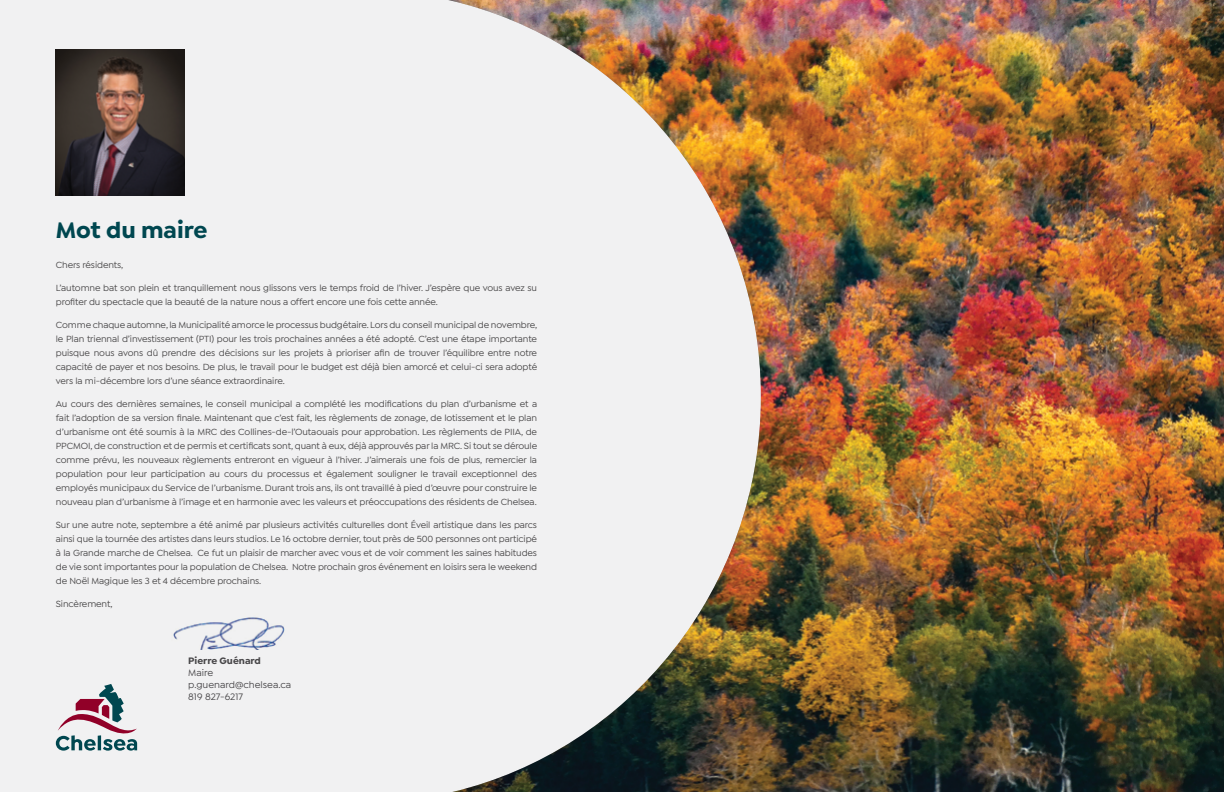
<style>
.page{position:relative;width:1224px;height:792px;background:#fff}
.page>*{position:absolute;margin:0;border:0;box-sizing:border-box;transform-origin:0 0}
.t1{font:700 24px "Isidora Sans";color:#004750}
.t2{font:500 10px/12px "Isidora Sans";color:#474648}
.t3{font:700 10px "Isidora Sans";color:#474648}
.t4{font:500 9.5px/14px "Isidora Sans";letter-spacing:-.01em;color:#474647;text-align:justify}
</style>
<div class="page">
<div style="left:0;top:0;width:375px;height:792px;background:#f1f1f2"></div>
<div style="left:375px;top:0;width:73px;height:792px;background:#f1f1f2"></div>
<img style="left:448px;top:0;width:776px;height:792px">
<img style="left:56px;top:50px;width:128px;height:146px">
<svg style="left:56px;top:684px;width:81px;height:67px"></svg>
<img style="left:172px;top:614px;width:116px;height:35px">
<h1 class="t1" style="left:56px;top:215px;width:153px">Mot du maire</h1>
<p class="t4" style="left:56px;top:258px;width:69px">Chers résidents,</p>
<p class="t4" style="left:56px;top:281px;width:483px">L’automne bat son plein et tranquillement nous glissons vers le temps froid de l’hiver. J’espère que vous avez su profiter du spectacle que la beauté de la nature nous a offert encore une fois cette année.</p>
<p class="t4" style="left:56px;top:318px;width:483px">Comme chaque automne, la Municipalité amorce le processus budgétaire. Lors du conseil municipal de novembre, le Plan triennal d’investissement (PTI) pour les trois prochaines années a été adopté. C’est une étape importante puisque nous avons dû prendre des décisions sur les projets à prioriser afin de trouver l’équilibre entre notre capacité de payer et nos besoins. De plus, le travail pour le budget est déjà bien amorcé et celui-ci sera adopté vers la mi-décembre lors d’une séance extraordinaire.</p>
<p class="t4" style="left:56px;top:397px;width:483px">Au cours des dernières semaines, le conseil municipal a complété les modifications du plan d’urbanisme et a fait l’adoption de sa version finale. Maintenant que c’est fait, les règlements de zonage, de lotissement et le plan d’urbanisme ont été soumis à la MRC des Collines-de-l’Outaouais pour approbation. Les règlements de PIIA, de PPCMOI, de construction et de permis et certificats sont, quant à eux, déjà approuvés par la MRC. Si tout se déroule comme prévu, les nouveaux règlements entreront en vigueur à l’hiver. J’aimerais une fois de plus, remercier la population pour leur participation au cours du processus et également souligner le travail exceptionnel des employés municipaux du Service de l’urbanisme. Durant trois ans, ils ont travaillé à pied d’œuvre pour construire le nouveau plan d’urbanisme à l’image et en harmonie avec les valeurs et préoccupations des résidents de Chelsea.</p>
<p class="t4" style="left:56px;top:518px;width:483px">Sur une autre note, septembre a été animé par plusieurs activités culturelles dont Éveil artistique dans les parcs ainsi que la tournée des artistes dans leurs studios. Le 16 octobre dernier, tout près de 500 personnes ont participé à la Grande marche de Chelsea. Ce fut un plaisir de marcher avec vous et de voir comment les saines habitudes de vie sont importantes pour la population de Chelsea. Notre prochain gros événement en loisirs sera le weekend de Noël Magique les 3 et 4 décembre prochains.</p>
<p class="t4" style="left:56px;top:597px;width:58px">Sincèrement,</p>
<p class="t3" style="left:188px;top:654px;width:74px">Pierre Guénard</p>
<p class="t2" style="left:188px;top:666px;width:104px">Maire p.guenard@chelsea.ca<br>819 827-6217</p>
</div>
